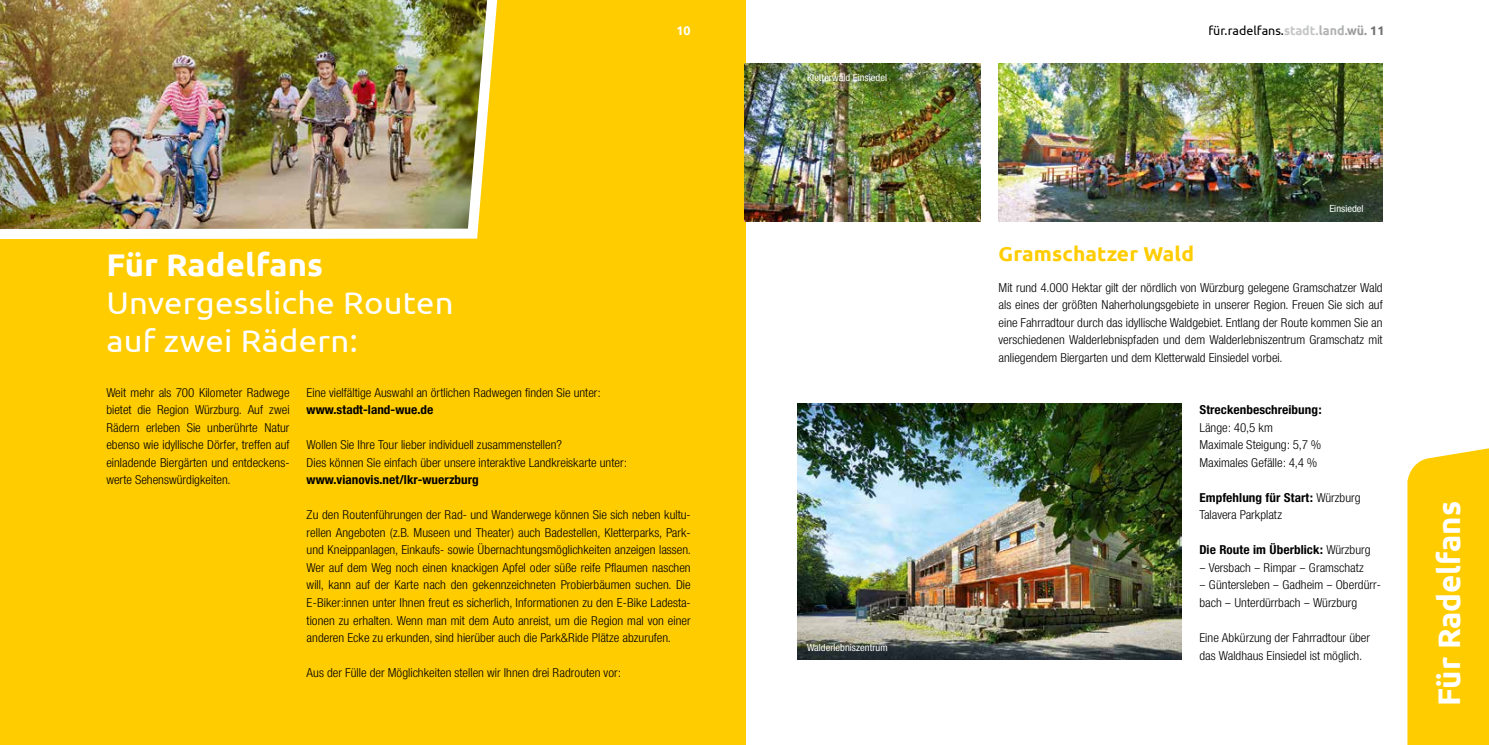
<style>
.page{position:relative;width:1489px;height:745px;background:#fff}
.page>*{position:absolute;margin:0;border:0;box-sizing:border-box;transform-origin:0 0}
.t1{font:31.25px/37.5px "Ubuntu";letter-spacing:.01em;color:#fff;scale:1.05 1}
.t2{font:700 31.25px "Ubuntu";color:#fff}
.t3{font:700 31.25px "Ubuntu";color:#fff;scale:1.05 1}
.t4{font:700 20px "Ubuntu";letter-spacing:.005em;color:#fc0;scale:1.05 1}
.t5{font:300 12.5px/17.5px "Neue Helvetica Condensed BQ";letter-spacing:.005em;color:#000;scale:1.05 1}
.t6{font:700 12.5px "Neue Helvetica Condensed BQ";letter-spacing:.005em;color:#000;scale:1.05 1}
.t7{font:12.5px "Ubuntu";color:#000}
.t8{font:700 12.5px "Ubuntu";color:#fff}
.t9{font:10px "Neue Helvetica Condensed BQ";letter-spacing:.005em;color:#fff;scale:1.05 1}
.s1{font-weight:700;color:#c5c6c6}
.s2{font-weight:700;color:#b1b2b3}
.s3{font-weight:700;color:#9c9c9d}
.s4{font-weight:700;color:#6e6e6e}
.s5{font-weight:700}
.s6{font-weight:300}
</style>
<div class="page">
<div style="left:0;top:0;width:745px;height:744px;background:#fc0"></div>
<div style="left:1407px;top:448px;width:81px;height:296px;background:#fc0"></div>
<img style="left:797px;top:403px;width:384px;height:256px">
<img style="left:744px;top:64px;width:236px;height:157px">
<img style="left:998px;top:64px;width:384px;height:157px">
<img style="left:0;top:0;width:498px;height:240px">
<p class="t8" style="left:676px;top:22px;width:16px">10</p>
<p class="t7" style="left:1208px;top:22px;width:177px">für.radelfans.<span class="s1">stadt.</span><span class="s2">land.</span><span class="s3">wü.</span> <span class="s4">11</span></p>
<h1 class="t3" style="left:106px;top:246px;width:208px">Für Radelfans</h1>
<h1 class="t1" style="left:106px;top:283px;width:332px">Unvergessliche Routen auf zwei Rädern:</h1>
<p class="t5" style="left:106px;top:383px;width:176px;text-align:justify">Weit mehr als 700 Kilometer Radwege bietet die Region Würzburg. Auf zwei Rädern erleben Sie unberührte Natur ebenso wie idyllische Dörfer, treffen auf einladende Biergärten und entdeckens&shy;werte Sehenswürdigkeiten.</p>
<p class="t5" style="left:306px;top:383px;width:281px">Eine vielfältige Auswahl an örtlichen Radwegen finden Sie unter:</p>
<p class="t6" style="left:306px;top:402px;width:122px">www.stadt-land-wue.de</p>
<p class="t5" style="left:306px;top:436px;width:306px">Wollen Sie Ihre Tour lieber individuell zusammenstellen?<br>Dies können Sie einfach über unsere interaktive Landkreiskarte unter:</p>
<p class="t6" style="left:306px;top:472px;width:165px">www.vianovis.net/lkr-wuerzburg</p>
<p class="t5" style="left:306px;top:506px;width:367px;text-align:justify">Zu den Routenführungen der Rad- und Wanderwege können Sie sich neben kultu&shy;rellen Angeboten (z.B. Museen und Theater) auch Badestellen, Kletterparks, Park&shy;und Kneippanlagen, Einkaufs- sowie Übernachtungsmöglichkeiten anzeigen lassen.<br>Wer auf dem Weg noch einen knackigen Apfel oder süße reife Pflaumen naschen will, kann auf der Karte nach den gekennzeichneten Probierbäumen suchen. Die E-Biker:innen unter Ihnen freut es sicherlich, Informationen zu den E-Bike Ladesta&shy;tionen zu erhalten. Wenn man mit dem Auto anreist, um die Region mal von einer anderen Ecke zu erkunden, sind hierüber auch die Park&amp;Ride Plätze abzurufen.</p>
<p class="t5" style="left:306px;top:663px;width:300px">Aus der Fülle der Möglichkeiten stellen wir Ihnen drei Radrouten vor:</p>
<p class="t9" style="left:807px;top:71px;width:78px">Kletterwald Einsiedel</p>
<p class="t9" style="left:807px;top:641px;width:78px">Walderlebniszentrum</p>
<p class="t9" style="left:1329px;top:202px;width:34px">Einsiedel</p>
<h2 class="t4" style="left:998px;top:241px;width:188px">Gramschatzer Wald</h2>
<p class="t5" style="left:998px;top:278px;width:367px;text-align:justify">Mit rund 4.000 Hektar gilt der nördlich von Würzburg gelegene Gramschatzer Wald als eines der größten Naherholungsgebiete in unserer Region. Freuen Sie sich auf eine Fahrradtour durch das idyllische Waldgebiet. Entlang der Route kommen Sie an verschiedenen Walderlebnispfaden und dem Walderlebniszentrum Gramschatz mit anliegendem Biergarten und dem Kletterwald Einsiedel vorbei.</p>
<p class="t6" style="left:1199px;top:402px;width:118px">Streckenbeschreibung:</p>
<p class="t5" style="left:1199px;top:418px;width:117px">Länge: 40,5 km<br>Maximale Steigung: 5,7 %<br>Maximales Gefälle: 4,4 %</p>
<p class="t5" style="left:1199px;top:488px;width:155px"><span class="s5">Empfehlung für Start:</span> Würzburg<br>Talavera Parkplatz</p>
<p class="t6" style="left:1199px;top:542px;width:164px">Die Route im Überblick: <span class="s6">Würzburg</span></p>
<p class="t5" style="left:1199px;top:558px;width:158px">– Versbach – Rimpar – Gramschatz</p>
<p class="t5" style="left:1199px;top:576px;width:174px">– Güntersleben – Gadheim – Oberdürr&shy;bach – Unterdürrbach – Würzburg</p>
<p class="t5" style="left:1199px;top:628px;width:164px">Eine Abkürzung der Fahrradtour über das Waldhaus Einsiedel ist möglich.</p>
<h1 class="t2" style="left:1429px;top:705px;width:206px;rotate:-90deg">Für Radelfans</h1>
</div>
